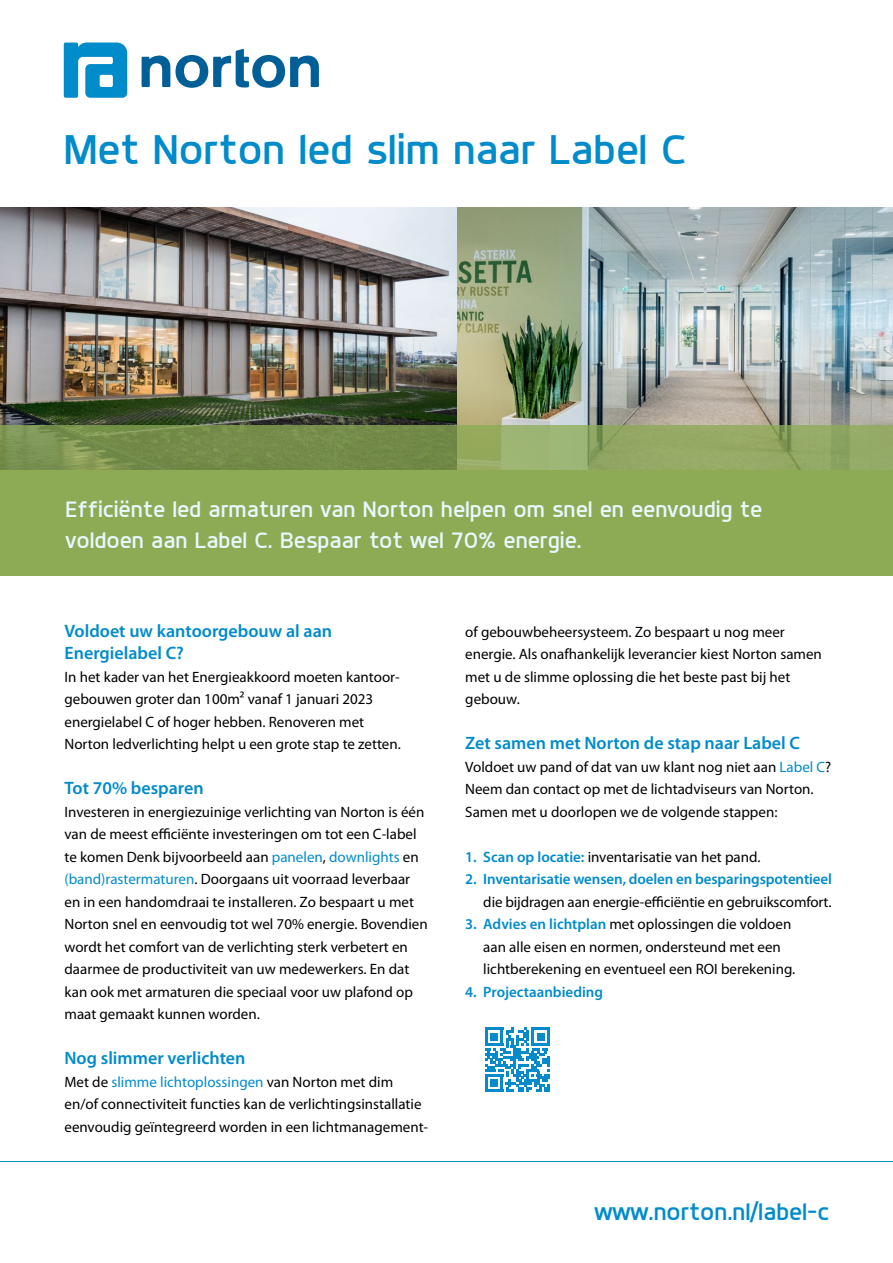
<style>
.page{position:relative;width:893px;height:1263px;background:#fff}
.page>*{position:absolute;margin:0;border:0;box-sizing:border-box;transform-origin:0 0}
.t1{font:42px "Dyno";color:#008bcb;scale:1.1 1}
.t2{font:24px "Dyno";color:#008bcb;scale:1.1 1}
.t3{font:22.5px/31.5px "Dyno";color:#eaf6fe;scale:1.1 1}
.t4{font:600 18px/22.5px "Myriad Pro";color:#008bcb}
.t5{font:15px/22.5px "Myriad Pro";color:#000}
.t6{font:600 15px "Myriad Pro";letter-spacing:-.005em;color:#008bcb}
.s1{color:#008bcb}
.s2{font-weight:600;color:#008bcb}
</style>
<div class="page">
<img style="left:0;top:207px;width:458px;height:219px">
<img style="left:458px;top:207px;width:435px;height:219px">
<svg style="left:0;top:426px;width:893px;height:45px;background:#859c58"></svg>
<div style="left:0;top:471px;width:893px;height:105px;background:#8cab54"></div>
<hr style="left:0;top:1161px;width:893px;height:1px;background:#008bcb">
<svg style="left:485px;top:1027px;width:65px;height:65px"></svg>
<div style="left:490px;top:1079px;width:8px;height:8px;background:#058bcb"></div>
<svg style="left:64px;top:43px;width:63px;height:55px"></svg>
<svg style="left:142px;top:49px;width:177px;height:39px"></svg>
<h1 class="t1" style="left:64px;top:125px;width:567px">Met Norton led slim naar Label C</h1>
<h3 class="t3" style="left:66px;top:493px;width:635px">Efficiënte led armaturen van Norton helpen om snel en eenvoudig te voldoen aan Label C. Bespaar tot wel 70% energie.</h3>
<p class="t4" style="left:64px;top:619px;width:269px">Voldoet uw kantoorgebouw al aan<br>Energielabel C?</p>
<p class="t5" style="left:64px;top:665px;width:338px">In het kader van het Energieakkoord moeten kantoor&shy;gebouwen groter dan 100m² vanaf 1 januari 2023 energielabel C of hoger hebben. Renoveren met Norton ledverlichting helpt u een grote stap te zetten.</p>
<p class="t4" style="left:64px;top:777px;width:141px">Tot 70% besparen</p>
<p class="t5" style="left:64px;top:800px;width:365px">Investeren in energiezuinige verlichting van Norton is één van de meest efficiënte investeringen om tot een C-label te komen Denk bijvoorbeeld aan <span class="s1">panelen</span>, <span class="s1">downlights</span> en <span class="s1">(band)rastermaturen</span>. Doorgaans uit voorraad leverbaar en in een handomdraai te installeren. Zo bespaart u met Norton snel en eenvoudig tot wel 70% energie. Bovendien wordt het comfort van de verlichting sterk verbetert en daarmee de productiviteit van uw medewerkers. En dat kan ook met armaturen die speciaal voor uw plafond op maat gemaakt kunnen worden.</p>
<p class="t4" style="left:64px;top:1047px;width:182px">Nog slimmer verlichten</p>
<p class="t5" style="left:64px;top:1070px;width:365px">Met de <span class="s1">slimme lichtoplossingen</span> van Norton met dim en/of connectiviteit functies kan de verlichtingsinstallatie eenvoudig geïntegreerd worden in een lichtmanagement-</p>
<p class="t5" style="left:465px;top:620px;width:358px">of gebouwbeheersysteem. Zo bespaart u nog meer energie. Als onafhankelijk leverancier kiest Norton samen met u de slimme oplossing die het beste past bij het gebouw.</p>
<p class="t4" style="left:465px;top:732px;width:336px">Zet samen met Norton de stap naar Label C</p>
<p class="t5" style="left:465px;top:755px;width:368px">Voldoet uw pand of dat van uw klant nog niet aan <span class="s1">Label C</span>?<br>Neem dan contact op met de lichtadviseurs van Norton.<br>Samen met u doorlopen we de volgende stappen:</p>
<p class="t5" style="left:465px;top:845px;width:297px"><span class="s2">1. Scan op locatie:</span> inventarisatie van het pand.</p>
<p class="t6" style="left:465px;top:870px;width:368px">2. Inventarisatie wensen, doelen en besparingspotentieel</p>
<p class="t5" style="left:483px;top:890px;width:350px">die bijdragen aan energie-efficiëntie en gebruikscomfort.</p>
<p class="t5" style="left:483px;top:913px;width:313px;text-indent:-18px"><span class="s2">3. Advies en lichtplan</span> met oplossingen die voldoen aan alle eisen en normen, ondersteund met een lichtberekening en eventueel een ROI berekening.</p>
<p class="t6" style="left:465px;top:982px;width:139px">4. Projectaanbieding</p>
<h2 class="t2" style="left:594px;top:1197px;width:215px">www.norton.nl/label-c</h2>
</div>
